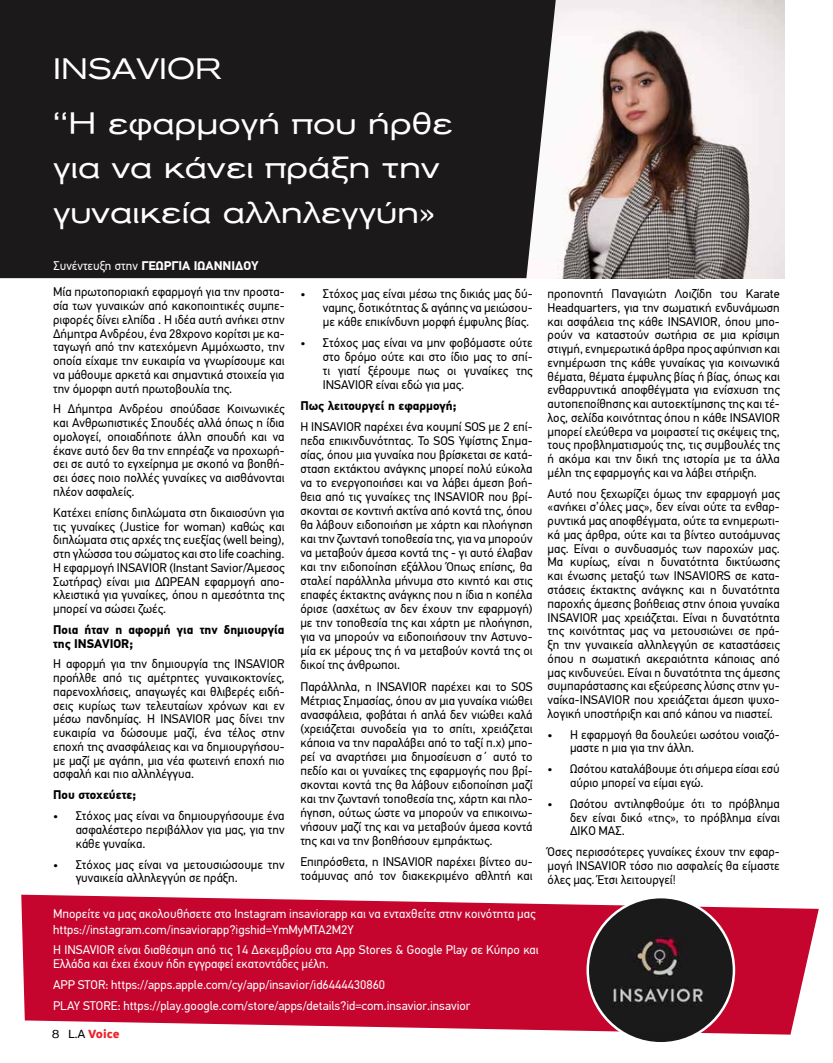
<style>
.page{position:relative;width:833px;height:1063px;background:#fff}
.page>*{position:absolute;margin:0;border:0;box-sizing:border-box;transform-origin:0 0}
.t1{font:expanded 30.5px/44.4px "Akzidenz Grotesk BE Greek";color:#fff}
.t2{font:expanded 29.38px "Akzidenz Grotesk BE Greek";color:#fff}
.t3{font:12.5px/13.8px "PF Din Text Pro";color:#000;text-align:justify}
.t4{font:12.5px/15.9px "PF Din Text Pro";color:#fff}
.t5{font:700 12.5px/13.8px "PF Din Text Pro";color:#000}
.t6{font:700 12.5px "PF Din Text Pro";color:#fff}
.t7{font:700 12.5px "PF Highway Sans Pro";color:#ec2028}
.s1{font-weight:400}
.s2{font-weight:400;color:#000}
</style>
<div class="page">
<svg style="left:21px;top:895px;width:798px;height:140px;background:#cc2548"></svg>
<svg style="left:588px;top:897px;width:146px;height:146px"></svg>
<img style="left:589px;top:898px;width:143px;height:134px">
<img style="left:556px;top:0;width:228px;height:278px">
<div style="left:0;top:0;width:556px;height:278px;background:#1b191a"></div>
<h2 class="t2" style="left:53px;top:53px;width:170px">INSAVIOR</h2>
<h1 class="t1" style="left:53px;top:102px;width:401px">‘‘Η εφαρμογή που ήρθε για να κάνει πράξη την γυναικεία αλληλεγγύη»</h1>
<p class="t6" style="left:53px;top:258px;width:207px"><span class="s1">Συνέντευξη στην</span> ΓΕΩΡΓΊΑ ΙΩΑΝΝΊΔΟΥ</p>
<p class="t3" style="left:53px;top:285px;width:233px">Μία πρωτοποριακή εφαρμογή για την προστα&shy;σία των γυναικών από κακοποιητικές συμπε&shy;ριφορές δίνει ελπίδα . Η ιδέα αυτή ανήκει στην Δήμητρα Ανδρέου, ένα 28χρονο κορίτσι με κα&shy;ταγωγή από την κατεχόμενη Αμμόχωστο, την οποία είχαμε την ευκαιρία να γνωρίσουμε και να μάθουμε αρκετά και σημαντικά στοιχεία για την όμορφη αυτή πρωτοβουλία της.</p>
<p class="t3" style="left:53px;top:402px;width:233px">Η Δήμητρα Ανδρέου σπούδασε Κοινωνικές και Ανθρωπιστικές Σπουδές αλλά όπως η ίδια ομολογεί, οποιαδήποτε άλλη σπουδή και να έκανε αυτό δεν θα την επηρέαζε να προχωρή&shy;σει σε αυτό το εγχείρημα με σκοπό να βοηθή&shy;σει όσες ποιο πολλές γυναίκες να αισθάνονται πλέον ασφαλείς.</p>
<p class="t3" style="left:53px;top:506px;width:233px">Κατέχει επίσης διπλώματα στη δικαιοσύνη για τις γυναίκες (Justice for woman) καθώς και διπλώματα στις αρχές της ευεξίας (well being), στη γλώσσα του σώματος και στο life coaching.<br>Η εφαρμογή INSAVIOR (Instant Savior/Άμεσος Σωτήρας) είναι μια ΔΩΡΕΑΝ εφαρμογή απο&shy;κλειστικά για γυναίκες, όπου η αμεσότητα της μπορεί να σώσει ζωές.</p>
<p class="t5" style="left:53px;top:623px;width:233px">Ποια ήταν η αφορμή για την δημιουργία της INSAVIOR;</p>
<p class="t3" style="left:53px;top:657px;width:233px">Η αφορμή για την δημιουργία της INSAVIOR προήλθε από τις αμέτρητες γυναικοκτονίες, παρενοχλήσεις, απαγωγές και θλιβερές ειδή&shy;σεις κυρίως των τελευταίων χρόνων και εν μέσω πανδημίας. Η INSAVIOR μας δίνει την ευκαιρία να δώσουμε μαζί, ένα τέλος στην εποχή της ανασφάλειας και να δημιουργήσου&shy;με μαζί με αγάπη, μια νέα φωτεινή εποχή πιο ασφαλή και πιο αλληλέγγυα.</p>
<p class="t5" style="left:53px;top:788px;width:85px">Που στοχεύετε;</p>
<p class="t3" style="left:76px;top:809px;width:210px;text-indent:-22px">• Στόχος μας είναι να δημιουργήσουμε ένα ασφαλέστερο περιβάλλον για μας, για την κάθε γυναίκα.</p>
<p class="t3" style="left:76px;top:857px;width:210px;text-indent:-22px">• Στόχος μας είναι να μετουσιώσουμε την γυναικεία αλληλεγγύη σε πράξη.</p>
<p class="t3" style="left:323px;top:287px;width:211px;text-indent:-22px">• Στόχος μας είναι μέσω της δικιάς μας δύ&shy;ναμης, δοτικότητας &amp; αγάπης να μειώσου&shy;με κάθε επικίνδυνη μορφή έμφυλης βίας.</p>
<p class="t3" style="left:323px;top:336px;width:211px;text-indent:-22px">• Στόχος μας είναι να μην φοβόμαστε ούτε στο δρόμο ούτε και στο ίδιο μας το σπί&shy;τι γιατί ξέρουμε πως οι γυναίκες της INSAVIOR είναι εδώ για μας.</p>
<p class="t5" style="left:300px;top:399px;width:158px">Πως λειτουργεί η εφαρμογή;</p>
<p class="t3" style="left:300px;top:420px;width:234px">Η INSAVIOR παρέχει ένα κουμπί SOS με 2 επί&shy;πεδα επικινδυνότητας. Το SOS Υψίστης Σημα&shy;σίας, όπου μια γυναίκα που βρίσκεται σε κατά&shy;σταση εκτάκτου ανάγκης μπορεί πολύ εύκολα να το ενεργοποιήσει και να λάβει άμεση βοή&shy;θεια από τις γυναίκες της INSAVIOR που βρί&shy;σκονται σε κοντινή ακτίνα από κοντά της, όπου θα λάβουν ειδοποιήση με χάρτη και πλοήγηση και την ζωντανή τοποθεσία της, για να μπορούν να μεταβούν άμεσα κοντά της - γι αυτό έλαβαν και την ειδοποίηση εξάλλου Όπως επίσης, θα σταλεί παράλληλα μήνυμα στο κινητό και στις επαφές έκτακτης ανάγκης που η ίδια η κοπέλα όρισε (ασχέτως αν δεν έχουν την εφαρμογή) με την τοποθεσία της και χάρτη με πλοήγηση, για να μπορούν να ειδοποιήσουν την Αστυνο&shy;μία εκ μέρους της ή να μεταβούν κοντά της οι δικοί της άνθρωποι.</p>
<p class="t3" style="left:300px;top:679px;width:234px">Παράλληλα, η INSAVIOR παρέχει και το SOS Μέτριας Σημασίας, όπου αν μια γυναίκα νιώθει ανασφάλεια, φοβάται ή απλά δεν νιώθει καλά (χρειάζεται συνοδεία για το σπίτι, χρειάζεται κάποια να την παραλάβει από το ταξί π.χ) μπο&shy;ρεί να αναρτήσει μια δημοσίευση σ´ αυτό το πεδίο και οι γυναίκες της εφαρμογής που βρί&shy;σκονται κοντά της θα λάβουν ειδοποίηση μαζί και την ζωντανή τοποθεσία της, χάρτη και πλο&shy;ήγηση, ούτως ώστε να μπορούν να επικοινω&shy;νήσουν μαζί της και να μεταβούν άμεσα κοντά της και να την βοηθήσουν εμπράκτως.</p>
<p class="t3" style="left:300px;top:854px;width:234px">Επιπρόσθετα, η INSAVIOR παρέχει βίντεο αυ&shy;τοάμυνας από τον διακεκριμένο αθλητή και</p>
<p class="t3" style="left:547px;top:287px;width:234px">προπονητή Παναγιώτη Λοιζίδη του Karate Headquarters, για την σωματική ενδυνάμωση και ασφάλεια της κάθε INSAVIOR, όπου μπο&shy;ρούν να καταστούν σωτήρια σε μια κρίσιμη στιγμή, ενημερωτικά άρθρα προς αφύπνιση και ενημέρωση της κάθε γυναίκας για κοινωνικά θέματα, θέματα έμφυλης βίας ή βίας, όπως και ενθαρρυντικά αποφθέγματα για ενίσχυση της αυτοπεποίθησης και αυτοεκτίμησης της και τέ&shy;λος, σελίδα κοινότητας όπου η κάθε INSAVIOR μπορεί ελεύθερα να μοιραστεί τις σκέψεις της, τους προβληματισμούς της, τις συμβουλές της ή ακόμα και την δική της ιστορία με τα άλλα μέλη της εφαρμογής και να λάβει στήριξη.</p>
<p class="t3" style="left:547px;top:487px;width:234px">Αυτό που ξεχωρίζει όμως την εφαρμογή μας «ανήκει σ’όλες μας», δεν είναι ούτε τα ενθαρ&shy;ρυντικά μας αποφθέγματα, ούτε τα ενημερωτι&shy;κά μας άρθρα, ούτε και τα βίντεο αυτοάμυνας μας. Είναι ο συνδυασμός των παροχών μας.<br>Μα κυρίως, είναι η δυνατότητα δικτύωσης και ένωσης μεταξύ των INSAVIORS σε κατα&shy;στάσεις έκτακτης ανάγκης και η δυνατότητα παροχής άμεσης βοήθειας στην όποια γυναίκα INSAVIOR μας χρειάζεται. Είναι η δυνατότητα της κοινότητας μας να μετουσιώνει σε πρά&shy;ξη την γυναικεία αλληλεγγύη σε καταστάσεις όπου η σωματική ακεραιότητα κάποιας από μας κινδυνεύει. Είναι η δυνατότητα της άμεσης συμπαράστασης και εξεύρεσης λύσης στην γυ&shy;ναίκα-INSAVIOR που χρειάζεται άμεση ψυχο&shy;λογική υποστήριξη και από κάπου να πιαστεί.</p>
<p class="t3" style="left:570px;top:728px;width:211px;text-indent:-22px">• Η εφαρμογή θα δουλεύει ωσότου νοιαζό&shy;μαστε η μια για την άλλη.</p>
<p class="t3" style="left:570px;top:762px;width:211px;text-indent:-22px">• Ωσότου καταλάβουμε ότι σήμερα είσαι εσύ αύριο μπορεί να είμαι εγώ.</p>
<p class="t3" style="left:570px;top:797px;width:211px;text-indent:-22px">• Ωσότου αντιληφθούμε ότι το πρόβλημα δεν είναι δικό «της», το πρόβλημα είναι ΔΙΚΟ ΜΑΣ.</p>
<p class="t3" style="left:547px;top:845px;width:234px">Όσες περισσότερες γυναίκες έχουν την εφαρ&shy;μογή INSAVIOR τόσο πιο ασφαλείς θα είμαστε όλες μας. Έτσι λειτουργεί!</p>
<p class="t4" style="left:53px;top:906px;width:484px">Μπορείτε να μας ακολουθήσετε στο Instagram insaviorapp και να ενταχθείτε στην κοινότητα μας https://instagram.com/insaviorapp?igshid=YmMyMTA2M2Y</p>
<p class="t4" style="left:53px;top:943px;width:487px;line-height:13.8px">Η INSAVIOR είναι διαθέσιμη από τις 14 Δεκεμβρίου στα App Stores &amp; Google Play σε Κύπρο και<br>Ελλάδα και έχει έχουν ήδη εγγραφεί εκατοντάδες μέλη.</p>
<p class="t4" style="left:53px;top:974px;width:419px;line-height:20.9px">APP STOR: https://apps.apple.com/cy/app/insavior/id6444430860<br>PLAY STORE: https://play.google.com/store/apps/details?id=com.insavior.insavior</p>
<p class="t7" style="left:52px;top:1027px;width:69px"><span class="s2">8 L.A</span> Voice</p>
</div>
